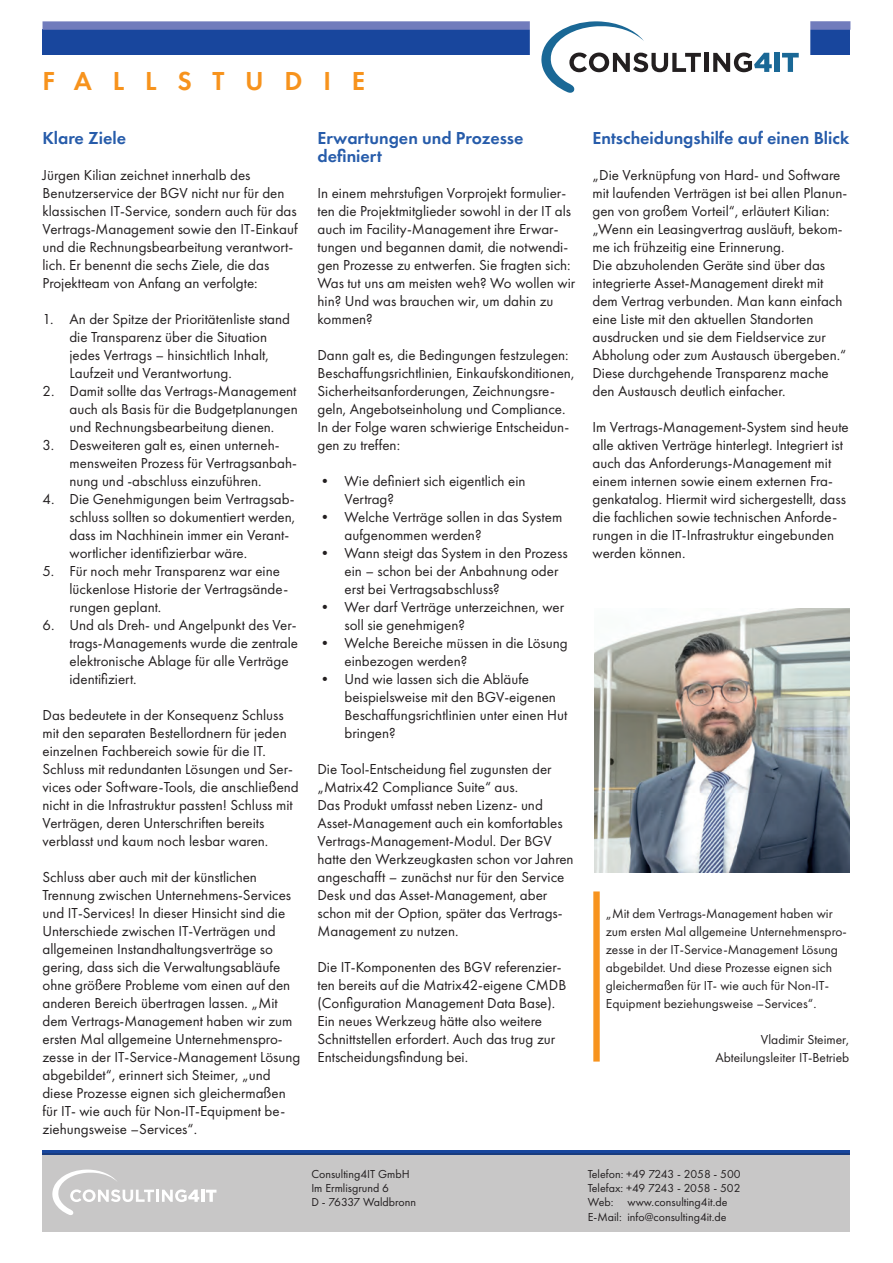
<style>
.page{position:relative;width:893px;height:1263px;background:#fff}
.page>*{position:absolute;margin:0;border:0;box-sizing:border-box;transform-origin:0 0}
.t1{font:600 27px "Futura PT";letter-spacing:.77em;color:#f7931d}
.t2{font:600 18px/18px "Futura PT";color:#275caa}
.t3{font:15px/18px "Futura PT";color:#231f20}
.t4{font:13.5px/18px "Futura PT";color:#231f20}
.t5{font:12px/14.4px "Futura PT";color:#231f20}
</style>
<div class="page">
<div style="left:43px;top:30px;width:807px;height:25px;background:#18469d"></div>
<div style="left:43px;top:21px;width:807px;height:9px;background:#717cbc"></div>
<div style="left:530px;top:4px;width:280px;height:102px;background:#fff;border-radius:7px"></div>
<div style="left:43px;top:1150px;width:807px;height:5px;background:#18469d"></div>
<div style="left:43px;top:1153px;width:807px;height:79px;background:#c8c7c7"></div>
<svg style="left:52px;top:1169px;width:164px;height:46px"></svg>
<hr style="left:704px;top:53px;width:4px;height:19px;background:#231f20">
<svg style="left:713px;top:53px;width:59px;height:19px"></svg>
<div style="left:774px;top:53px;width:6px;height:19px;background:#1a6896"></div>
<svg style="left:782px;top:53px;width:17px;height:19px"></svg>
<svg style="left:541px;top:21px;width:160px;height:72px"></svg>
<svg style="left:593px;top:891px;width:7px;height:170px"></svg>
<img style="left:594px;top:609px;width:255px;height:263px">
<h1 class="t1" style="left:43px;top:64px;width:324px">FALLSTUDIE</h1>
<p class="t2" style="left:43px;top:129px;width:85px">Klare Ziele</p>
<p class="t3" style="left:43px;top:166px;width:257px">Jürgen Kilian zeichnet innerhalb des Benutzerservice der BGV nicht nur für den klassischen IT-Service, sondern auch für das Vertrags-Management sowie den IT-Einkauf und die Rechnungsbearbeitung verantwort&shy;lich. Er benennt die sechs Ziele, die das Projektteam von Anfang an verfolgte:</p>
<p class="t3" style="left:70px;top:310px;width:222px;text-indent:-27px">1. An der Spitze der Prioritätenliste stand die Transparenz über die Situation jedes Vertrags – hinsichtlich Inhalt, Laufzeit und Verantwortung.</p>
<p class="t3" style="left:70px;top:382px;width:230px;text-align:justify;text-indent:-27px">2. Damit sollte das Vertrags-Management auch als Basis für die Budgetplanungen und Rechnungsbearbeitung dienen.</p>
<p class="t3" style="left:70px;top:436px;width:229px;text-indent:-27px">3. Desweiteren galt es, einen unterneh&shy;mensweiten Prozess für Vertragsanbah&shy;nung und -abschluss einzuführen.</p>
<p class="t3" style="left:70px;top:490px;width:227px;text-indent:-27px">4. Die Genehmigungen beim Vertragsab&shy;schluss sollten so dokumentiert werden, dass im Nachhinein immer ein Verant&shy;wortlicher identifizierbar wäre.</p>
<p class="t3" style="left:70px;top:562px;width:220px;text-indent:-27px">5. Für noch mehr Transparenz war eine lückenlose Historie der Vertragsände&shy;rungen geplant.</p>
<p class="t3" style="left:70px;top:616px;width:230px;text-indent:-27px">6. Und als Dreh- und Angelpunkt des Ver&shy;trags-Managements wurde die zentrale elektronische Ablage für alle Verträge identifiziert.</p>
<p class="t3" style="left:43px;top:706px;width:258px">Das bedeutete in der Konsequenz Schluss mit den separaten Bestellordnern für jeden einzelnen Fachbereich sowie für die IT.<br>Schluss mit redundanten Lösungen und Ser&shy;vices oder Software-Tools, die anschließend nicht in die Infrastruktur passten! Schluss mit Verträgen, deren Unterschriften bereits verblasst und kaum noch lesbar waren.</p>
<p class="t3" style="left:43px;top:868px;width:259px">Schluss aber auch mit der künstlichen Trennung zwischen Unternehmens-Services und IT-Services! In dieser Hinsicht sind die Unterschiede zwischen IT-Verträgen und allgemeinen Instandhaltungsverträge so gering, dass sich die Verwaltungsabläufe ohne größere Probleme vom einen auf den anderen Bereich übertragen lassen. „Mit dem Vertrags-Management haben wir zum ersten Mal allgemeine Unternehmenspro&shy;zesse in der IT-Service-Management Lösung abgebildet“, erinnert sich Steimer, „und diese Prozesse eignen sich gleichermaßen für IT- wie auch für Non-IT-Equipment be&shy;ziehungsweise –Services“.</p>
<p class="t2" style="left:317px;top:129px;width:208px">Erwartungen und Prozesse definiert</p>
<p class="t3" style="left:317px;top:184px;width:259px">In einem mehrstufigen Vorprojekt formulier&shy;ten die Projektmitglieder sowohl in der IT als auch im Facility-Management ihre Erwar&shy;tungen und begannen damit, die notwendi&shy;gen Prozesse zu entwerfen. Sie fragten sich:<br>Was tut uns am meisten weh? Wo wollen wir hin? Und was brauchen wir, um dahin zu kommen?</p>
<p class="t3" style="left:317px;top:346px;width:258px">Dann galt es, die Bedingungen festzulegen:<br>Beschaffungsrichtlinien, Einkaufskonditionen, Sicherheitsanforderungen, Zeichnungsre&shy;geln, Angebotseinholung und Compliance.<br>In der Folge waren schwierige Entscheidun&shy;gen zu treffen:</p>
<p class="t3" style="left:344px;top:472px;width:182px;text-indent:-27px">• Wie definiert sich eigentlich ein<br>Vertrag?</p>
<p class="t3" style="left:344px;top:508px;width:219px;text-indent:-27px">• Welche Verträge sollen in das System aufgenommen werden?</p>
<p class="t3" style="left:344px;top:544px;width:225px;text-indent:-27px">• Wann steigt das System in den Prozess ein – schon bei der Anbahnung oder erst bei Vertragsabschluss?</p>
<p class="t3" style="left:344px;top:598px;width:221px;text-indent:-27px">• Wer darf Verträge unterzeichnen, wer soll sie genehmigen?</p>
<p class="t3" style="left:344px;top:634px;width:225px;text-indent:-27px">• Welche Bereiche müssen in die Lösung einbezogen werden?</p>
<p class="t3" style="left:344px;top:670px;width:224px;text-indent:-27px">• Und wie lassen sich die Abläufe beispielsweise mit den BGV-eigenen<br>Beschaffungsrichtlinien unter einen Hut bringen?</p>
<p class="t3" style="left:317px;top:760px;width:258px">Die Tool-Entscheidung fiel zugunsten der „Matrix42 Compliance Suite“ aus.<br>Das Produkt umfasst neben Lizenz- und Asset-Management auch ein komfortables Vertrags-Management-Modul. Der BGV hatte den Werkzeugkasten schon vor Jahren angeschafft – zunächst nur für den Service Desk und das Asset-Management, aber schon mit der Option, später das Vertrags-Management zu nutzen.</p>
<p class="t3" style="left:317px;top:958px;width:250px">Die IT-Komponenten des BGV referenzier&shy;ten bereits auf die Matrix42-eigene CMDB (Configuration Management Data Base).<br>Ein neues Werkzeug hätte also weitere Schnittstellen erfordert. Auch das trug zur Entscheidungsfindung bei.</p>
<p class="t5" style="left:311px;top:1166px;width:106px">Consulting4IT GmbH<br>Im Ermlisgrund 6<br>D - 76337 Waldbronn</p>
<p class="t2" style="left:592px;top:129px;width:258px">Entscheidungshilfe auf einen Blick</p>
<p class="t3" style="left:592px;top:166px;width:256px">„Die Verknüpfung von Hard- und Software mit laufenden Verträgen ist bei allen Planun&shy;gen von großem Vorteil“, erläutert Kilian: „Wenn ein Leasingvertrag ausläuft, bekom&shy;me ich frühzeitig eine Erinnerung.<br>Die abzuholenden Geräte sind über das integrierte Asset-Management direkt mit dem Vertrag verbunden. Man kann einfach eine Liste mit den aktuellen Standorten ausdrucken und sie dem Fieldservice zur Abholung oder zum Austausch übergeben.“ Diese durchgehende Transparenz mache den Austausch deutlich einfacher.</p>
<p class="t3" style="left:592px;top:418px;width:258px">Im Vertrags-Management-System sind heute alle aktiven Verträge hinterlegt. Integriert ist auch das Anforderungs-Management mit einem internen sowie einem externen Fra&shy;genkatalog. Hiermit wird sichergestellt, dass die fachlichen sowie technischen Anforde&shy;rungen in die IT-Infrastruktur eingebunden werden können.</p>
<p class="t4" style="left:606px;top:904px;width:242px">„Mit dem Vertrags-Management haben wir zum ersten Mal allgemeine Unternehmenspro&shy;zesse in der IT-Service-Management Lösung abgebildet. Und diese Prozesse eignen sich gleichermaßen für IT- wie auch für Non-IT-Equipment beziehungsweise –Services“.</p>
<p class="t4" style="left:715px;top:1030px;width:135px;text-align:right">Vladimir Steimer,<br>Abteilungsleiter IT-Betrieb</p>
<p class="t5" style="left:588px;top:1166px;width:154px">Telefon: +49 7243 - 2058 - 500<br>Telefax: +49 7243 - 2058 - 502<br>Web: www.consulting4it.de<br>E-Mail: info@consulting4it.de</p>
</div>
